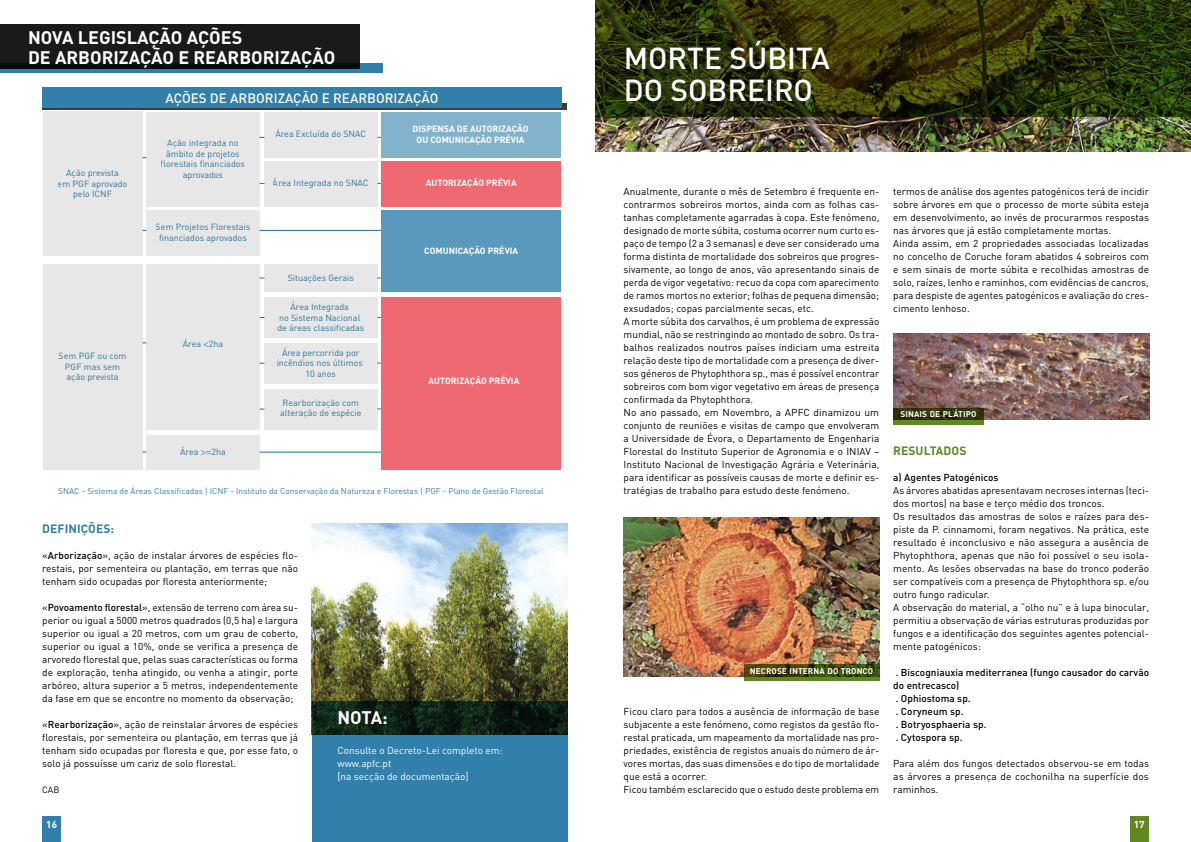
<style>
.page{position:relative;width:1191px;height:842px;background:#fff}
.page>*{position:absolute;margin:0;border:0;box-sizing:border-box;transform-origin:0 0}
.t1{font:500 30px/32px "DIN";color:#fff}
.t2{font:700 18px/20px "DIN";color:#fff}
.t3{font:500 13.4px "DIN";color:#fff}
.t4{font:700 12px "DIN";letter-spacing:.005em;color:#3180ab}
.t5{font:700 12px "DIN";letter-spacing:.005em;color:#5f8722}
.t6{font:10px/13px "DIN";letter-spacing:.005em;color:#000;text-align:justify}
.t7{font:500 10px/13px "DIN";letter-spacing:.005em;color:#000}
.t8{font:10px/13px "DIN";color:#fff}
.t9{font:700 10px "DIN";color:#fff}
.t10{font:9px "DIN";color:#000}
.t11{font:8.9px/10.7px "DIN";color:#3180ab;text-align:center}
.t12{font:700 8.9px/10.7px "DIN";color:#fff;text-align:center}
.t13{font:8.4px "DIN";color:#3180ab}
.t14{font:700 8.2px "DIN";letter-spacing:.01em;color:#fff}
.s1{font-family:"Myriad"}
.s2{font-weight:500}
</style>
<div class="page">
<div style="left:1130px;top:816px;width:18px;height:26px;background:#5f8722"></div>
<div style="left:43px;top:816px;width:18px;height:26px;background:#3180ab"></div>
<div style="left:42px;top:103px;width:525px;height:6px;background:#3180ab"></div>
<div style="left:43px;top:112px;width:99px;height:144px;background:#e7e7e7"></div>
<div style="left:43px;top:264px;width:99px;height:205px;background:#e7e7e7"></div>
<div style="left:42px;top:87px;width:519px;height:20px;background:#3180ab"></div>
<div style="left:146px;top:112px;width:113px;height:95px;background:#e7e7e7"></div>
<div style="left:264px;top:161px;width:113px;height:46px;background:#e7e7e7"></div>
<div style="left:264px;top:112px;width:113px;height:46px;background:#e7e7e7"></div>
<div style="left:381px;top:112px;width:179px;height:46px;background:#83b2cc"></div>
<div style="left:381px;top:161px;width:179px;height:46px;background:#ee6971"></div>
<div style="left:381px;top:210px;width:179px;height:82px;background:#5a99bb"></div>
<div style="left:146px;top:210px;width:113px;height:46px;background:#e7e7e7"></div>
<div style="left:264px;top:264px;width:113px;height:28px;background:#e7e7e7"></div>
<div style="left:264px;top:297px;width:113px;height:41px;background:#e7e7e7"></div>
<div style="left:264px;top:343px;width:113px;height:41px;background:#e7e7e7"></div>
<div style="left:264px;top:389px;width:113px;height:40px;background:#e7e7e7"></div>
<div style="left:146px;top:264px;width:113px;height:165px;background:#e7e7e7"></div>
<div style="left:146px;top:435px;width:113px;height:34px;background:#e7e7e7"></div>
<div style="left:381px;top:297px;width:179px;height:172px;background:#ee6971"></div>
<hr style="left:259px;top:230px;width:122px;height:1px;background:#3180ab">
<hr style="left:259px;top:452px;width:122px;height:1px;background:#3180ab">
<div style="left:312px;top:701px;width:255px;height:141px;background:#3180ab"></div>
<img style="left:312px;top:523px;width:255px;height:211px">
<img style="left:595px;top:117px;width:596px;height:34px">
<svg style="left:595px;top:0;width:596px;height:117px;background:#2f3407"></svg>
<img style="left:623px;top:517px;width:256px;height:159px">
<svg style="left:744px;top:664px;width:135px;height:17px;background:#455410"></svg>
<div style="left:893px;top:408px;width:90px;height:16px;background:linear-gradient(to right,#5f8722,#5f8722)"></div>
<img style="left:893px;top:333px;width:256px;height:86px">
<div style="left:0;top:63px;width:383px;height:10px;background:#3180ab"></div>
<div style="left:0;top:25px;width:360px;height:44px;background:linear-gradient(to bottom,#1f1d1c,#0f1416)"></div>
<h2 class="t2" style="left:28px;top:26px;width:309px">NOVA LEGISLAÇÃO AÇÕES<br>DE ARBORIZAÇÃO E REARBORIZAÇÃO</h2>
<p class="t11" style="left:58px;top:167px;width:71px">Ação prevista<br>em PGF aprovado pelo ICNF</p>
<p class="t11" style="left:59px;top:350px;width:69px">Sem PGF ou com<br>PGF mas sem ação prevista</p>
<h3 class="t3" style="left:165px;top:90px;width:274px">AÇÕES DE ARBORIZAÇÃO E REARBORIZAÇÃO</h3>
<p class="t11" style="left:161px;top:137px;width:86px">Ação integrada no âmbito de projetos florestais financiados aprovados</p>
<p class="t11" style="left:156px;top:222px;width:96px">Sem Projetos Florestais financiados aprovados</p>
<p class="t11" style="left:183px;top:338px;width:42px">Área <span class="s1">&lt;</span>2ha</p>
<p class="t11" style="left:180px;top:446px;width:47px">Área <span class="s1">&gt;=</span>2ha</p>
<p class="t11" style="left:275px;top:129px;width:92px">Área Excluída do SNAC</p>
<p class="t12" style="left:412px;top:123px;width:118px">DISPENSA DE AUTORIZAÇÃO<br>OU COMUNICAÇÃO PRÉVIA</p>
<p class="t12" style="left:426px;top:177px;width:92px">AUTORIZAÇÃO PRÉVIA</p>
<p class="t11" style="left:273px;top:178px;width:97px">Área Integrada no SNAC</p>
<p class="t11" style="left:288px;top:272px;width:68px">Situações Gerais</p>
<p class="t11" style="left:277px;top:301px;width:88px">Área Integrada<br>no Sistema Nacional de áreas classificadas</p>
<p class="t11" style="left:277px;top:347px;width:88px">Área percorrida por incêndios nos últimos<br>10 anos</p>
<p class="t11" style="left:280px;top:397px;width:83px;text-align:left">Rearborização com alteração de espécie</p>
<p class="t12" style="left:424px;top:245px;width:96px">COMUNICAÇÃO PRÉVIA</p>
<p class="t12" style="left:428px;top:375px;width:92px">AUTORIZAÇÃO PRÉVIA</p>
<p class="t13" style="left:58px;top:485px;width:487px">SNAC - Sistema de Áreas Classificadas | ICNF - Instituto da Conservação da Natureza e Florestas | PGF - Plano de Gestão Florestal</p>
<p class="t4" style="left:42px;top:521px;width:73px">DEFINIÇÕES:</p>
<p class="t6" style="left:42px;top:549px;width:257px">«<span class="s2">Arborização</span>», ação de instalar árvores de espécies flo&shy;restais, por sementeira ou plantação, em terras que não tenham sido ocupadas por floresta anteriormente;</p>
<p class="t6" style="left:42px;top:601px;width:257px">«<span class="s2">Povoamento florestal</span>», extensão de terreno com área su&shy;perior ou igual a 5000 metros quadrados (0,5 ha) e largura superior ou igual a 20 metros, com um grau de coberto, superior ou igual a 10%, onde se verifica a presença de arvoredo florestal que, pelas suas características ou forma de exploração, tenha atingido, ou venha a atingir, porte arbóreo, altura superior a 5 metros, independentemente da fase em que se encontre no momento da observação;</p>
<p class="t6" style="left:42px;top:718px;width:257px">«<span class="s2">Rearborização</span>», ação de reinstalar árvores de espécies florestais, por sementeira ou plantação, em terras que já tenham sido ocupadas por floresta e que, por esse fato, o solo já possuísse um cariz de solo florestal.</p>
<p class="t10" style="left:42px;top:784px;width:19px">CAB</p>
<h2 class="t2" style="left:337px;top:707px;width:52px">NOTA:</h2>
<p class="t8" style="left:337px;top:744px;width:167px">Consulte o Decreto-Lei completo em: www.apfc.pt<br>[na secção de documentação]</p>
<h1 class="t1" style="left:624px;top:41px;width:207px">MORTE SÚBITA<br>DO SOBREIRO</h1>
<p class="t6" style="left:623px;top:185px;width:257px;text-align:left">Anualmente, durante o mês de Setembro é frequente en&shy;contrarmos sobreiros mortos, ainda com as folhas cas&shy;tanhas completamente agarradas à copa. Este fenómeno, designado de morte súbita, costuma ocorrer num curto es&shy;paço de tempo (2 a 3 semanas) e deve ser considerado uma forma distinta de mortalidade dos sobreiros que progres&shy;sivamente, ao longo de anos, vão apresentando sinais de perda de vigor vegetativo: recuo da copa com aparecimento de ramos mortos no exterior; folhas de pequena dimensão; exsudados; copas parcialmente secas, etc.<br>A morte súbita dos carvalhos, é um problema de expressão mundial, não se restringindo ao montado de sobro. Os tra&shy;balhos realizados noutros países indiciam uma estreita relação deste tipo de mortalidade com a presença de diver&shy;sos géneros de Phytophthora sp., mas é possível encontrar sobreiros com bom vigor vegetativo em áreas de presença confirmada da Phytophthora.<br>No ano passado, em Novembro, a APFC dinamizou um conjunto de reuniões e visitas de campo que envolveram a Universidade de Évora, o Departamento de Engenharia Florestal do Instituto Superior de Agronomia e o INIAV – Instituto Nacional de Investigação Agrária e Veterinária, para identificar as possíveis causas de morte e definir es&shy;tratégias de trabalho para estudo deste fenómeno.</p>
<p class="t14" style="left:750px;top:666px;width:125px">NECROSE INTERNA DO TRONCO</p>
<p class="t6" style="left:623px;top:705px;width:257px;text-align:left">Ficou claro para todos a ausência de informação de base subjacente a este fenómeno, como registos da gestão flo&shy;restal praticada, um mapeamento da mortalidade nas pro&shy;priedades, existência de registos anuais do número de ár&shy;vores mortas, das suas dimensões e do tipo de mortalidade que está a ocorrer.<br>Ficou também esclarecido que o estudo deste problema em</p>
<p class="t6" style="left:893px;top:185px;width:257px;text-align:left">termos de análise dos agentes patogénicos terá de incidir sobre árvores em que o processo de morte súbita esteja em desenvolvimento, ao invés de procurarmos respostas nas árvores que já estão completamente mortas.<br>Ainda assim, em 2 propriedades associadas localizadas no concelho de Coruche foram abatidos 4 sobreiros com e sem sinais de morte súbita e recolhidas amostras de solo, raízes, lenho e raminhos, com evidências de cancros, para despiste de agentes patogénicos e avaliação do cres&shy;cimento lenhoso.</p>
<p class="t14" style="left:900px;top:408px;width:77px">SINAIS DE PLÁTIPO</p>
<p class="t5" style="left:893px;top:443px;width:75px">RESULTADOS</p>
<p class="t7" style="left:893px;top:471px;width:107px">a) Agentes Patogénicos</p>
<p class="t6" style="left:893px;top:484px;width:257px;text-align:left">As árvores abatidas apresentavam necroses internas (teci&shy;dos mortos) na base e terço médio dos troncos.<br>Os resultados das amostras de solos e raízes para des&shy;piste da P. cinnamomi, foram negativos. Na prática, este resultado é inconclusivo e não assegura a ausência de Phytophthora, apenas que não foi possível o seu isola&shy;mento. As lesões observadas na base do tronco poderão ser compatíveis com a presença de Phytophthora sp. e/ou outro fungo radicular.<br>A observação do material, a “olho nu” e à lupa binocular, permitiu a observação de várias estruturas produzidas por fungos e a identificação dos seguintes agentes potencial&shy;mente patogénicos:</p>
<p class="t7" style="left:893px;top:666px;width:257px">. Biscogniauxia mediterranea (fungo causador do carvão do entrecasco)<br>. Ophiostoma sp.<br>. Coryneum sp.<br>. Botryosphaeria sp.<br>. Cytospora sp.</p>
<p class="t6" style="left:893px;top:757px;width:257px">Para além dos fungos detectados observou-se em todas as árvores a presença de cochonilha na superfície dos raminhos.</p>
<p class="t9" style="left:46px;top:818px;width:12px">16</p>
<p class="t9" style="left:1133px;top:818px;width:12px">17</p>
</div>
